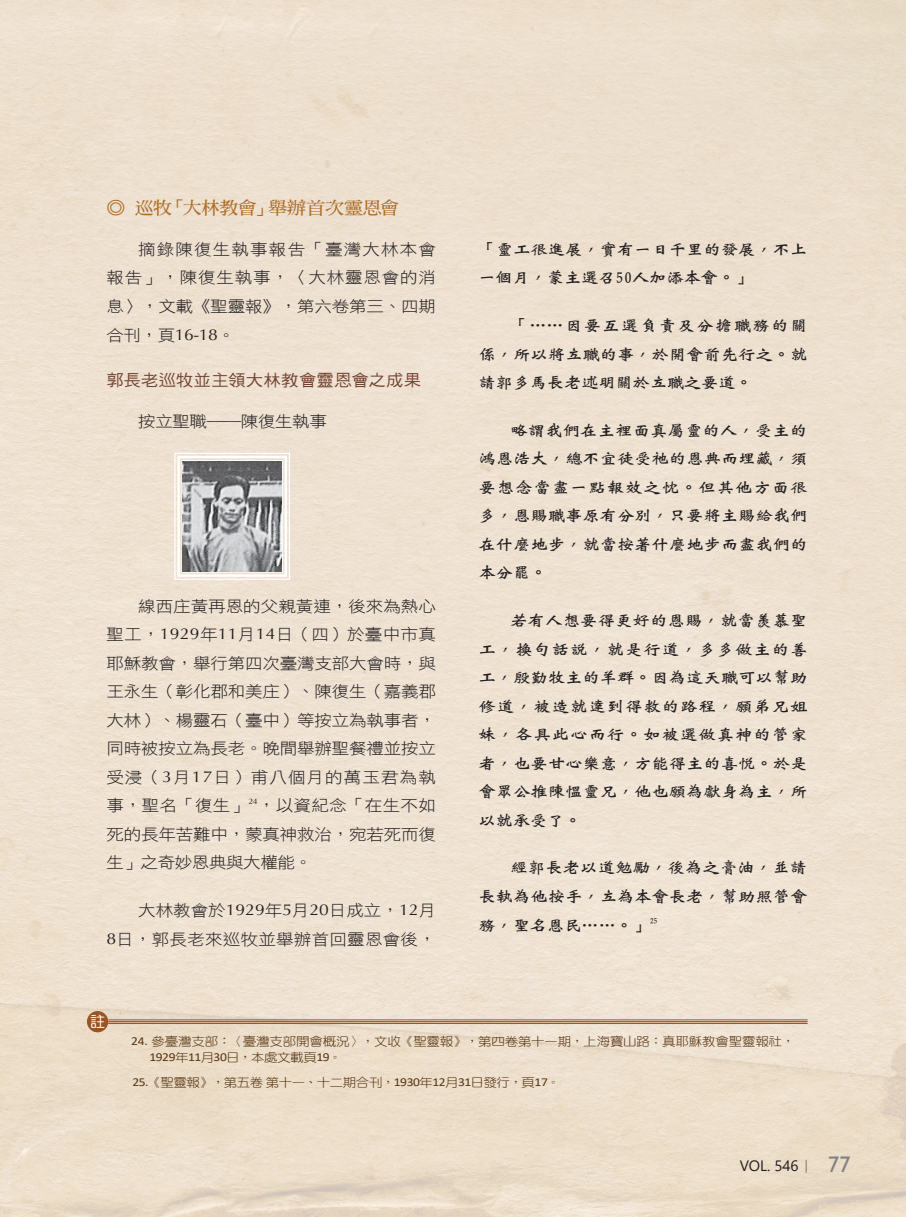
<style>
.page{position:relative;width:906px;height:1217px;background:#fff}
.page>*{position:absolute;margin:0;border:0;box-sizing:border-box;transform-origin:0 0}
.t1{font:22.5px "Gill Sans";color:#808285}
.中標{font:17.55px "DF Ming W7 WIN BF";letter-spacing:-.01em;color:#ad6d27;scale:1.08 1}
.小標{font:16.2px "DF Hei W5 WIN BF";letter-spacing:.005em;color:#714230;scale:1.08 1}
.t2{font:15.75px/28.5px "DF Wei Bei W7 WIN BF";letter-spacing:-.015em;color:#231f20;text-align:justify;scale:1.11 1}
.t3{font:15.75px/28.5px "DF Hei W3 WIN BF";letter-spacing:.01em;color:#231f20;text-align:justify;scale:1.11 1}
.t4{font:15.75px "DF Hei W3 WIN BF";letter-spacing:-.025em;color:#231f20;scale:1.11 1}
.t5{font:15px "Segoe UI";color:#231f20}
.註{font:15px "DF Yuan W5 WIN BF";color:#fff}
.註-歷史{font:12.15px/16.5px "DF Yuan W3 WIN BF";letter-spacing:-.015em;color:#573410;scale:1.11 1}
.註-歷史-2{font:12.15px "DF Yuan W3 WIN BF";letter-spacing:-.035em;color:#573410;scale:1.11 1}
.s1{font-family:"Optima"}
.s2{font-family:"Calibri"}
.s3{font-family:"P Ming Li U"}
.s4{font-family:"Adobe Ming Std";font-weight:300}
</style>
<div class="page">
<img style="left:0;top:0;width:906px;height:1216px">
<svg style="left:174px;top:452px;width:117px;height:128px"></svg>
<div style="left:177px;top:455px;width:110px;height:121px;border:2px solid #fff"></div>
<div style="left:182px;top:460px;width:101px;height:112px;border:1px solid #fff"></div>
<div style="left:87px;top:1010px;width:21px;height:22px;background:#995524;border-radius:50%"></div>
<hr style="left:108px;top:1019px;width:699px;height:1px;background:#995524">
<hr style="left:108px;top:1020px;width:699px;height:2px;background:#995524">
<hr style="left:108px;top:1022px;width:699px;height:1px;background:#995524">
<img style="left:183px;top:461px;width:98px;height:110px">
<p class="中標" style="left:106px;top:199px;width:273px">◎ 巡牧「大林教會」舉辦首次靈恩會</p>
<p class="t3" style="left:106px;top:235px;width:298px;text-indent:32px">摘錄陳復生執事報告「臺灣大林本會報告」，陳復生執事，〈大林靈恩會的消息〉，文載《聖靈報》，第六卷第三、四期合刊，頁<span class="s1">16-18</span>。</p>
<p class="小標" style="left:106px;top:372px;width:293px">郭長老巡牧並主領大林教會靈恩會之成果</p>
<p class="t4" style="left:138px;top:413px;width:171px">按立聖職――陳復生執事</p>
<p class="t3" style="left:106px;top:591px;width:298px;text-indent:32px">線西庄黃再恩的父親黃連，後來為熱心聖工，<span class="s1">1929</span>年<span class="s1">11</span>月<span class="s1">14</span>日（四）於臺中市真耶穌教會，舉行第四次臺灣支部大會時，與王永生（彰化郡和美庄）、陳復生（嘉義郡大林）、楊靈石（臺中）等按立為執事者，同時被按立為長老。晚間舉辦聖餐禮並按立受浸（<span class="s1">3</span>月<span class="s1">17</span>日）甫八個月的萬玉君為執事，聖名「復生」<sup>24</sup>，以資紀念「在生不如死的長年苦難中，蒙真神救治，宛若死而復生」之奇妙恩典與大權能。</p>
<p class="t3" style="left:106px;top:895px;width:298px;text-align:right">大林教會於<span class="s1">1929</span>年<span class="s1">5</span>月<span class="s1">20</span>日成立，<span class="s1">12</span>月<br><span class="s1">8</span>日，郭長老來巡牧並舉辦首回靈恩會後，</p>
<p class="註" style="left:90px;top:1013px;width:16px">註</p>
<p class="t2" style="left:478px;top:235px;width:298px">「靈工很進展，實有一日千里的發展，不上一個月，蒙主選召50人加添本會。」</p>
<p class="t2" style="left:478px;top:311px;width:298px;text-indent:32px">「……因要互選負責及分擔職務的關係，所以將立職的事，於開會前先行之。就請郭多馬長老述明關於立職之要道。</p>
<p class="t2" style="left:478px;top:416px;width:298px;text-indent:32px">略謂我們在主裡面真屬靈的人，受主的鴻恩浩大，總不宜徒受祂的恩典而埋藏，須要想念當盡一點報效之忱。但其他方面很多，恩賜職事原有分別，只要將主賜給我們在什麼地步，就當按著什麼地步而盡我們的本分罷。</p>
<p class="t2" style="left:478px;top:606px;width:298px;text-indent:32px">若有人想要得更好的恩賜，就當羨慕聖工，換句話說，就是行道，多多做主的善工，殷勤牧主的羊群。因為這天職可以幫助修道，被造就達到得救的路程，願弟兄姐妹，各具此心而行。如被選做真神的管家者，也要甘心樂意，方能得主的喜悅。於是會眾公推陳慍靈兄，他也願為獻身為主，所以就承受了。</p>
<p class="t2" style="left:478px;top:853px;width:298px;text-indent:32px">經郭長老以道勉勵，後為之膏油，並請長執為他按手，立為本會長老，幫助照管會務，聖名恩民……。」<sup>25</sup></p>
<p class="註-歷史" style="left:150px;top:1032px;width:583px;text-indent:-18px"><span class="s2">24.</span> 參臺灣支部<span class="s3">：〈</span>臺灣支部開會概況<span class="s3">〉，</span>文收<span class="s3">《</span>聖靈報<span class="s3">》，</span>第四卷第十一期<span class="s3">，</span>上海寶山路<span class="s3">：</span>真耶穌教會聖靈報社<span class="s3">，<br></span><span class="s2">1929</span>年<span class="s2">11</span>月<span class="s2">30</span>日<span class="s3">，</span>本處文載頁<span class="s2">19</span><span class="s3">。</span></p>
<p class="註-歷史-2" style="left:132px;top:1076px;width:387px"><span class="s2">25.</span><span class="s3">《</span>聖靈報<span class="s3">》，</span>第五卷第十一<span class="s3">、</span>十二期合刊<span class="s3">，</span><span class="s2">1930</span>年<span class="s2">12</span>月<span class="s2">31</span>日發行<span class="s3">，</span>頁<span class="s2">17</span><span class="s3">。</span></p>
<p class="t5" style="left:739px;top:1151px;width:75px">VOL. 546<span class="s4">｜</span></p>
<p class="t1" style="left:828px;top:1150px;width:24px">77</p>
</div>
